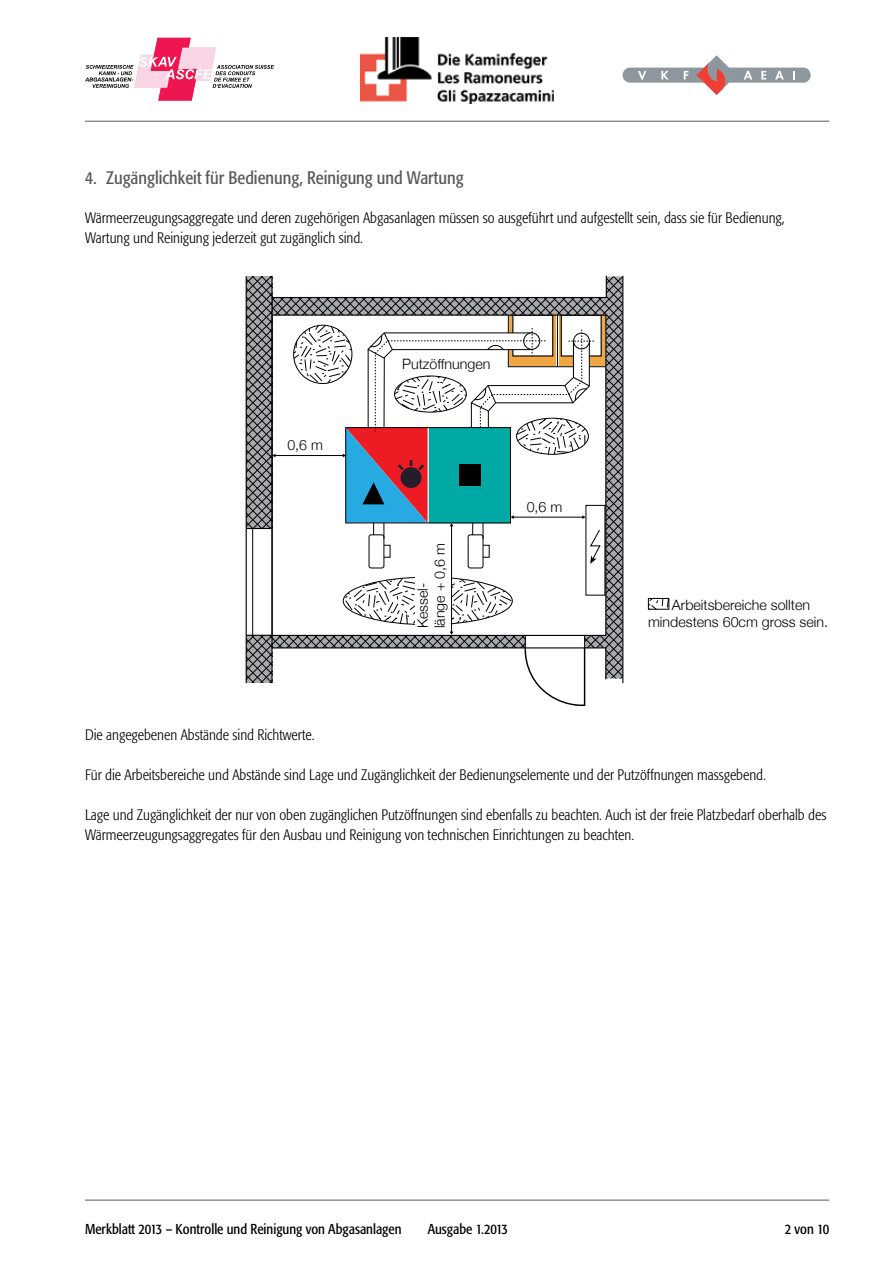
<style>
.page{position:relative;width:893px;height:1263px;background:#fff}
.page>*{position:absolute;margin:0;border:0;box-sizing:border-box;transform-origin:0 0}
.t1{font:condensed 18px "Formata";color:#58595b}
.t2{font:300 condensed 15px/19.8px "Formata";color:#000}
.t3{font:300 14.25px/17.1px "Helvetica Neue";color:#000}
.t4{font:condensed 14.25px "Formata";color:#000}
</style>
<div class="page">
<hr style="left:85px;top:121px;width:744px;height:1px;background:#58595b">
<div style="left:622px;top:68px;width:189px;height:15px;background:#8e979d;border-radius:7px"></div>
<svg style="left:697px;top:55px;width:39px;height:40px"></svg>
<svg style="left:638px;top:71px;width:8px;height:9px"></svg>
<svg style="left:661px;top:71px;width:8px;height:9px"></svg>
<svg style="left:684px;top:71px;width:4px;height:9px"></svg>
<svg style="left:744px;top:71px;width:8px;height:9px"></svg>
<svg style="left:761px;top:71px;width:5px;height:9px"></svg>
<svg style="left:775px;top:71px;width:9px;height:9px"></svg>
<svg style="left:793px;top:71px;width:2px;height:9px"></svg>
<img style="left:360px;top:37px;width:193px;height:66px">
<svg style="left:85px;top:38px;width:189px;height:63px"></svg>
<hr style="left:85px;top:1200px;width:744px;height:1px;background:#58595b">
<hr style="left:246px;top:276px;width:1px;height:407px;background:#000">
<hr style="left:271px;top:276px;width:2px;height:407px;background:#000">
<hr style="left:622px;top:276px;width:1px;height:407px;background:#000">
<svg style="left:247px;top:528px;width:24px;height:1px"></svg>
<hr style="left:252px;top:528px;width:1px;height:107px;background:#000">
<svg style="left:247px;top:631px;width:360px;height:75px"></svg>
<svg style="left:246px;top:276px;width:26px;height:252px;background:#6f7072"></svg>
<svg style="left:246px;top:635px;width:26px;height:48px"></svg>
<svg style="left:272px;top:276px;width:351px;height:403px"></svg>
<svg style="left:650px;top:600px;width:17px;height:7px"></svg>
<div style="left:648px;top:598px;width:21px;height:11px;border:1px solid #000"></div>
<svg style="left:343px;top:314px;width:263px;height:250px"></svg>
<p class="t1" style="left:85px;top:167px;width:380px">4. Zugänglichkeit für Bedienung, Reinigung und Wartung</p>
<p class="t2" style="left:85px;top:208px;width:701px">Wärmeerzeugungsaggregate und deren zugehörigen Abgasanlagen müssen so ausgeführt und aufgestellt sein, dass sie für Bedienung,<br>Wartung und Reinigung jederzeit gut zugänglich sind.</p>
<p class="t3" style="left:287px;top:436px;width:37px">0,6 m</p>
<p class="t3" style="left:402px;top:355px;width:90px">Putzöffnungen</p>
<p class="t3" style="left:414px;top:628px;width:87px;rotate:-90deg">Kessel-<br>länge + 0,6 m</p>
<p class="t3" style="left:527px;top:498px;width:37px">0,6 m</p>
<p class="t3" style="left:648px;top:596px;width:181px;text-align:center">Arbeitsbereiche sollten mindestens 60cm gross sein.</p>
<p class="t2" style="left:85px;top:725px;width:231px">Die angegebenen Abstände sind Richtwerte.</p>
<p class="t2" style="left:85px;top:765px;width:682px">Für die Arbeitsbereiche und Abstände sind Lage und Zugänglichkeit der Bedienungselemente und der Putzöffnungen massgebend.</p>
<p class="t2" style="left:85px;top:805px;width:743px">Lage und Zugänglichkeit der nur von oben zugänglichen Putzöffnungen sind ebenfalls zu beachten. Auch ist der freie Platzbedarf oberhalb des<br>Wärmeerzeugungsaggregates für den Ausbau und Reinigung von technischen Einrichtungen zu beachten.</p>
<p class="t4" style="left:85px;top:1220px;width:318px">Merkblatt 2013 – Kontrolle und Reinigung von Abgasanlagen</p>
<p class="t4" style="left:428px;top:1220px;width:82px">Ausgabe 1.2013</p>
<p class="t4" style="left:785px;top:1220px;width:46px">2 von 10</p>
</div>
